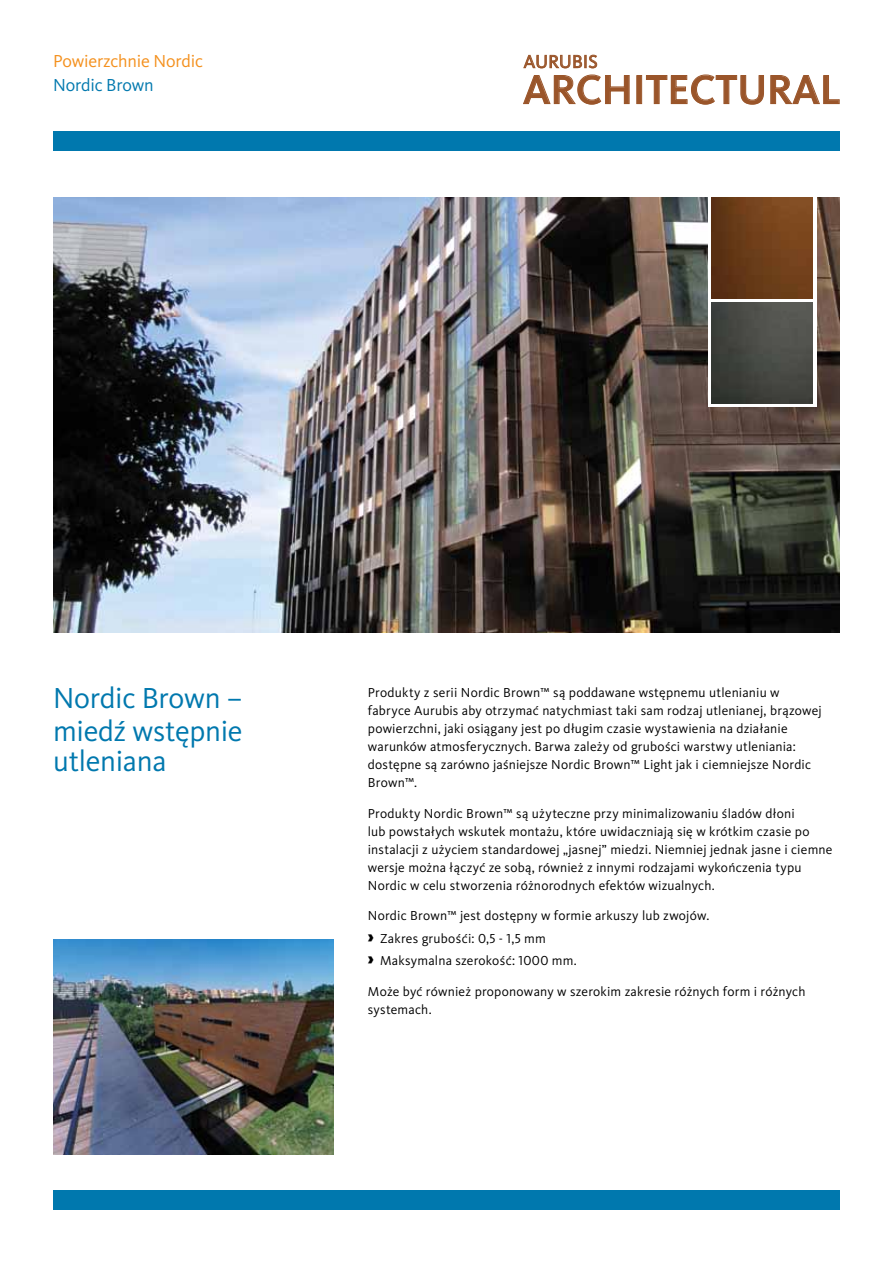
<style>
.page{position:relative;width:893px;height:1263px;background:#fff}
.page>*{position:absolute;margin:0;border:0;box-sizing:border-box;transform-origin:0 0}
.t1{font:500 42.15px "Kievit Pro";color:#9a552a}
.t2{font:30px/33px "Kievit Pro";letter-spacing:-.01em;color:#0078ae}
.t3{font:18.6px "Kievit Pro";letter-spacing:.015em;color:#9a552a}
.t4{font:18px "Kievit Pro";letter-spacing:-.01em;color:#f4901d}
.t5{font:18px "Kievit Pro";letter-spacing:-.01em;color:#0078ae}
.t6{font:13.5px/18px "Kievit Pro";letter-spacing:.015em;color:#000}
.s1{font-weight:900;font-size:18px}
</style>
<div class="page">
<img style="left:53px;top:198px;width:787px;height:434px">
<img style="left:53px;top:940px;width:281px;height:214px">
<svg style="left:708px;top:197px;width:108px;height:210px"></svg>
<img style="left:712px;top:302px;width:100px;height:101px">
<img style="left:712px;top:198px;width:100px;height:100px">
<div style="left:53px;top:132px;width:787px;height:19px;background:#0078ae"></div>
<div style="left:53px;top:1191px;width:787px;height:19px;background:#0078ae"></div>
<svg style="left:523px;top:75px;width:107px;height:30px"></svg>
<div style="left:637px;top:75px;width:5px;height:29px;border:1px solid #9a552a"></div>
<svg style="left:646px;top:75px;width:118px;height:30px"></svg>
<svg style="left:770px;top:75px;width:70px;height:29px"></svg>
<svg style="left:523px;top:54px;width:74px;height:15px"></svg>
<h3 class="t4" style="left:53px;top:50px;width:151px">Powierzchnie Nordic</h3>
<h3 class="t5" style="left:53px;top:74px;width:102px">Nordic Brown</h3>
<h3 class="t3" style="left:524px;top:50px;width:75px">AURUBIS</h3>
<h1 class="t1" style="left:523px;top:64px;width:319px">ARCHITECTURAL</h1>
<h2 class="t2" style="left:53px;top:682px;width:191px">Nordic Brown – miedź wstępnie</h2>
<h2 class="t2" style="left:53px;top:745px;width:115px">utleniana</h2>
<p class="t6" style="left:368px;top:683px;width:455px">Produkty z serii Nordic Brown™ są poddawane wstępnemu utlenianiu w fabryce Aurubis aby otrzymać natychmiast taki sam rodzaj utlenianej, brązowej powierzchni, jaki osiągany jest po długim czasie wystawienia na działanie warunków atmosferycznych. Barwa zależy od grubości warstwy utleniania: dostępne są zarówno jaśniejsze Nordic Brown™ Light jak i ciemniejsze Nordic Brown™.</p>
<p class="t6" style="left:368px;top:804px;width:466px">Produkty Nordic Brown™ są użyteczne przy minimalizowaniu śladów dłoni<br>lub powstałych wskutek montażu, które uwidaczniają się w krótkim czasie po instalacji z użyciem standardowej „jasnej” miedzi. Niemniej jednak jasne i ciemne wersje można łączyć ze sobą, również z innymi rodzajami wykończenia typu Nordic w celu stworzenia różnorodnych efektów wizualnych.</p>
<p class="t6" style="left:368px;top:905px;width:343px;line-height:22.4px">Nordic Brown™ jest dostępny w formie arkuszy lub zwojów. <span class="s1">›</span> Zakres grubośći: 0,5 - 1,5 mm<br><span class="s1">›</span> Maksymalna szerokość: 1000 mm.</p>
<p class="t6" style="left:368px;top:982px;width:439px">Może być również proponowany w szerokim zakresie różnych form i różnych systemach.</p>
</div>
